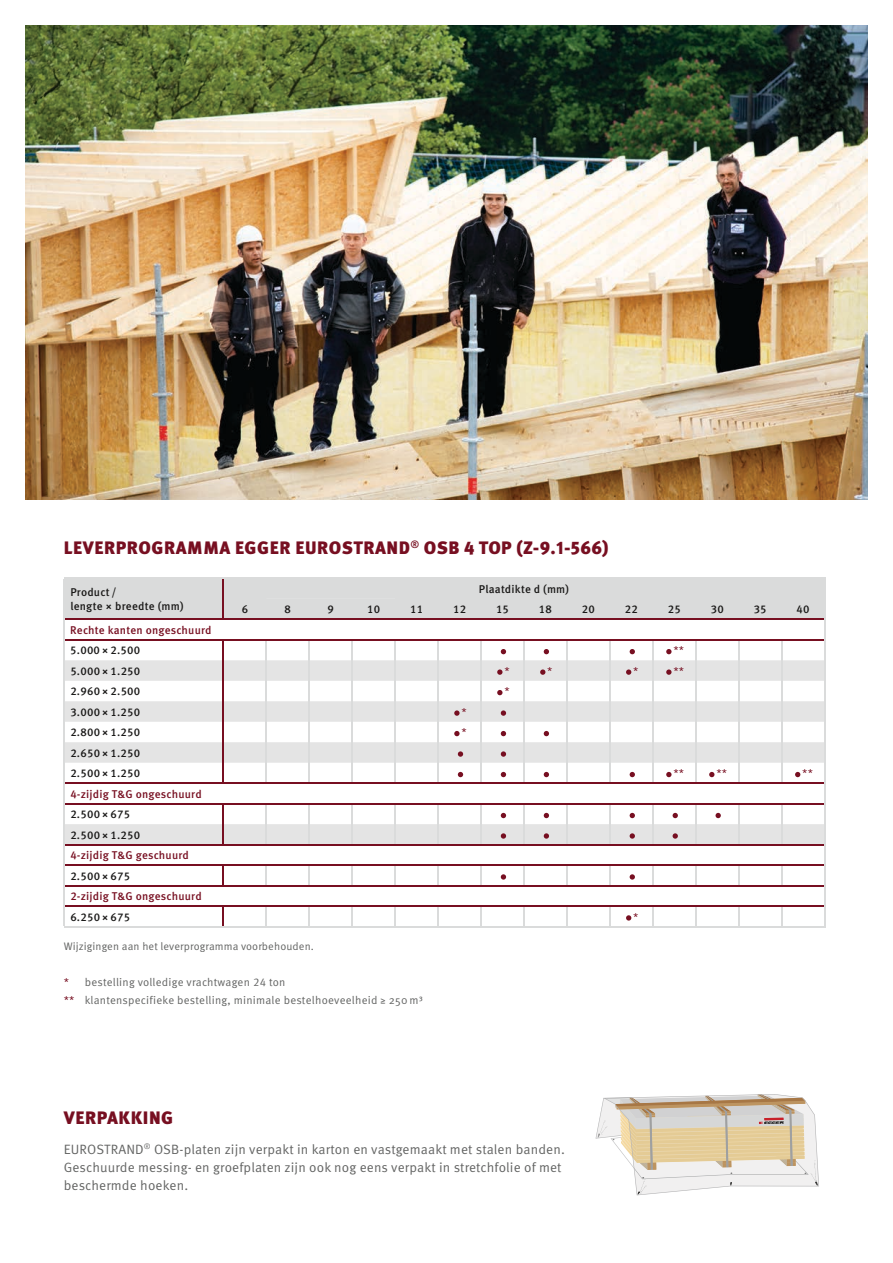
<style>
.page{position:relative;width:893px;height:1263px;background:#fff}
.page>*{position:absolute;margin:0;border:0;box-sizing:border-box;transform-origin:0 0}
.t1{font:900 18px "Meta Pro";letter-spacing:.03em;color:#770f21}
.t2{font:13.5px/18px "Meta Pro";letter-spacing:.01em;color:#636463}
.t3{font:500 11.25px/13.5px "Meta Pro";letter-spacing:.02em;color:#1a1918}
.t4{font:11.25px/18px "Meta Pro";letter-spacing:.02em;color:#636463}
.t5{font:500 11.25px "Meta Pro";letter-spacing:.015em;color:#770f21}
.t6{font:11.25px "Meta Pro";color:#770f21}
.t7{font:10.8px "Meta Pro";letter-spacing:.01em;color:#636463}
.s1{color:#770f21}
</style>
<div class="page">
<img style="left:26px;top:26px;width:841px;height:474px">
<svg style="left:595px;top:1094px;width:224px;height:101px"></svg>
<hr style="left:64px;top:926px;width:159px;height:1px;background:#dadbdb">
<hr style="left:223px;top:926px;width:43px;height:1px;background:#dadbdb">
<hr style="left:266px;top:926px;width:43px;height:1px;background:#dadbdb">
<hr style="left:309px;top:926px;width:43px;height:1px;background:#dadbdb">
<hr style="left:352px;top:926px;width:43px;height:1px;background:#dadbdb">
<hr style="left:395px;top:926px;width:43px;height:1px;background:#dadbdb">
<hr style="left:438px;top:926px;width:43px;height:1px;background:#dadbdb">
<hr style="left:481px;top:926px;width:43px;height:1px;background:#dadbdb">
<hr style="left:524px;top:926px;width:43px;height:1px;background:#dadbdb">
<hr style="left:567px;top:926px;width:43px;height:1px;background:#dadbdb">
<hr style="left:610px;top:926px;width:43px;height:1px;background:#dadbdb">
<hr style="left:653px;top:926px;width:43px;height:1px;background:#dadbdb">
<hr style="left:696px;top:926px;width:43px;height:1px;background:#dadbdb">
<hr style="left:739px;top:926px;width:43px;height:1px;background:#dadbdb">
<hr style="left:782px;top:926px;width:43px;height:1px;background:#dadbdb">
<svg style="left:64px;top:578px;width:761px;height:348px"></svg>
<h1 class="t1" style="left:64px;top:536px;width:546px">LEVERPROGRAMMA EGGER EUROSTRAND<sup>®</sup> OSB 4 TOP (Z-9.1-566)</h1>
<p class="t3" style="left:70px;top:586px;width:115px">Product /<br>lengte × breedte (mm)</p>
<p class="t3" style="left:479px;top:582px;width:92px">Plaatdikte d (mm)</p>
<p class="t3" style="left:242px;top:603px;width:8px">6</p>
<p class="t3" style="left:285px;top:603px;width:8px">8</p>
<p class="t3" style="left:328px;top:603px;width:8px">9</p>
<p class="t3" style="left:367px;top:603px;width:15px">10</p>
<p class="t3" style="left:410px;top:603px;width:15px">11</p>
<p class="t3" style="left:453px;top:603px;width:15px">12</p>
<p class="t3" style="left:496px;top:603px;width:15px">15</p>
<p class="t3" style="left:539px;top:603px;width:15px">18</p>
<p class="t3" style="left:582px;top:603px;width:15px">20</p>
<p class="t3" style="left:625px;top:603px;width:15px">22</p>
<p class="t3" style="left:668px;top:603px;width:15px">25</p>
<p class="t3" style="left:711px;top:603px;width:15px">30</p>
<p class="t3" style="left:754px;top:603px;width:15px">35</p>
<p class="t3" style="left:797px;top:603px;width:15px">40</p>
<p class="t5" style="left:70px;top:623px;width:143px">Rechte kanten ongeschuurd</p>
<p class="t3" style="left:70px;top:644px;width:71px">5.000 × 2.500</p>
<p class="t6" style="left:673px;top:644px;width:12px">**</p>
<p class="t3" style="left:70px;top:664px;width:71px">5.000 × 1.250</p>
<p class="t6" style="left:504px;top:664px;width:7px">*</p>
<p class="t6" style="left:547px;top:664px;width:7px">*</p>
<p class="t6" style="left:633px;top:664px;width:7px">*</p>
<p class="t6" style="left:673px;top:664px;width:12px">**</p>
<p class="t3" style="left:70px;top:685px;width:71px">2.960 × 2.500</p>
<p class="t6" style="left:504px;top:685px;width:7px">*</p>
<p class="t3" style="left:70px;top:705px;width:71px">3.000 × 1.250</p>
<p class="t6" style="left:461px;top:705px;width:7px">*</p>
<p class="t3" style="left:70px;top:726px;width:71px">2.800 × 1.250</p>
<p class="t6" style="left:461px;top:725px;width:7px">*</p>
<p class="t3" style="left:70px;top:743px;width:71px;line-height:20.5px">2.650 × 1.250<br>2.500 × 1.250</p>
<p class="t6" style="left:673px;top:766px;width:12px">**</p>
<p class="t6" style="left:716px;top:766px;width:12px">**</p>
<p class="t6" style="left:802px;top:766px;width:12px">**</p>
<p class="t5" style="left:70px;top:787px;width:133px">4-zijdig T&amp;G ongeschuurd</p>
<p class="t3" style="left:70px;top:804px;width:71px;line-height:20.4px">2.500 × 675<br>2.500 × 1.250</p>
<p class="t5" style="left:70px;top:848px;width:120px">4-zijdig T&amp;G geschuurd</p>
<p class="t3" style="left:70px;top:869px;width:61px">2.500 × 675</p>
<p class="t5" style="left:70px;top:889px;width:133px">2-zijdig T&amp;G ongeschuurd</p>
<p class="t3" style="left:70px;top:910px;width:61px">6.250 × 675</p>
<p class="t6" style="left:633px;top:910px;width:7px">*</p>
<p class="t7" style="left:64px;top:939px;width:252px">Wijzigingen aan het leverprogramma voorbehouden.</p>
<p class="t4" style="left:64px;top:973px;width:361px"><span class="s1">*</span> bestelling volledige vrachtwagen 24 ton<br><span class="s1">**</span> klantenspecifieke bestelling, minimale bestelhoeveelheid ≥ 250 m³</p>
<h1 class="t1" style="left:64px;top:1106px;width:111px">VERPAKKING</h1>
<p class="t2" style="left:64px;top:1140px;width:503px">EUROSTRAND<sup>®</sup> OSB-platen zijn verpakt in karton en vastgemaakt met stalen banden.<br>Geschuurde messing- en groefplaten zijn ook nog eens verpakt in stretchfolie of met beschermde hoeken.</p>
</div>
